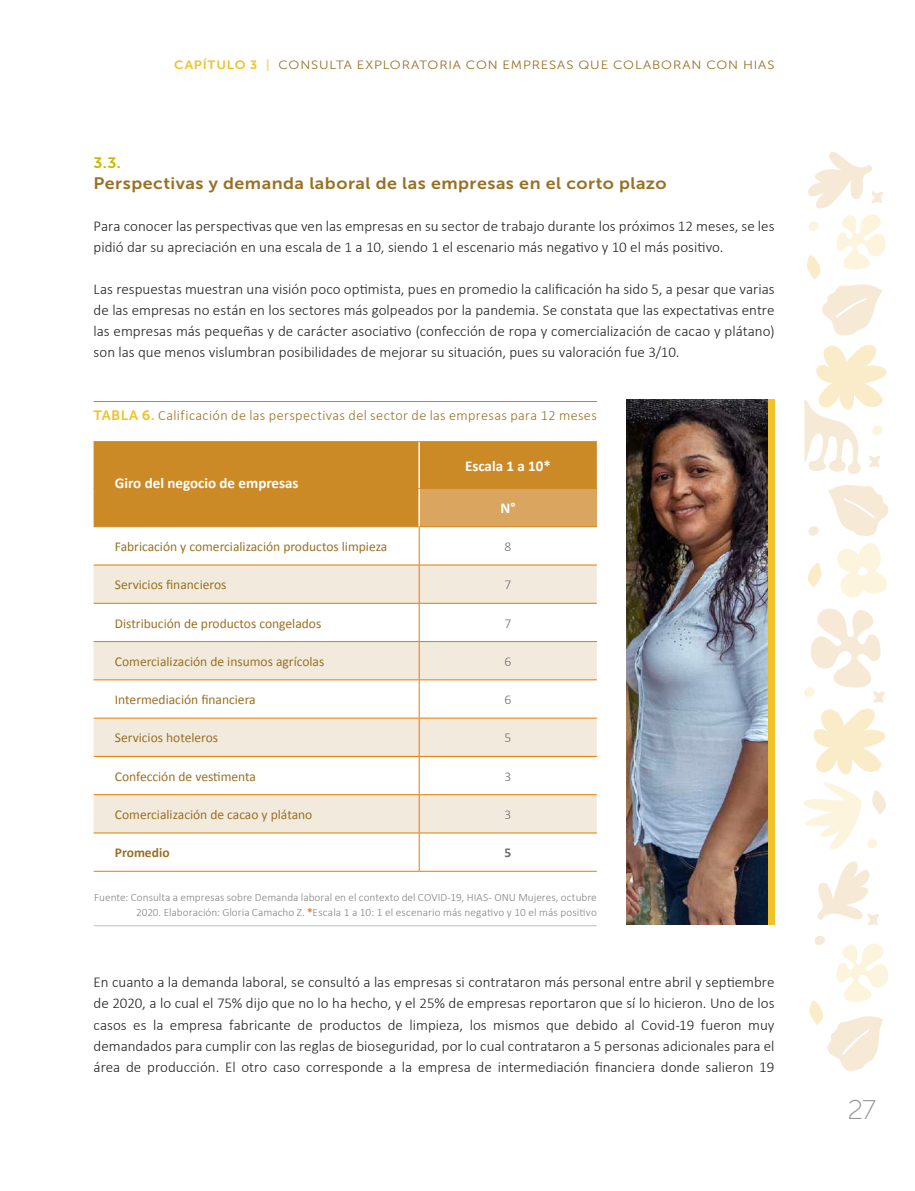
<style>
.page{position:relative;width:915px;height:1191px;background:#fff}
.page>*{position:absolute;margin:0;border:0;box-sizing:border-box;transform-origin:0 0}
.t1{font:27px "Museo Sans 100";color:#939598;scale:1.05 1}
.t2{font:16.5px "Museo Sans 700";letter-spacing:.025em;color:#997023;scale:1.08 1}
.t3{font:300 15px/21px "Calibri";color:#231f20;text-align:justify}
.t4{font:700 15px "Calibri";color:#fff}
.t5{font:15px "Museo Sans 700";color:#cab700;scale:1.05 1}
.t6{font:300 14.25px "Calibri";letter-spacing:.025em;color:#997023}
.t7{font:13.5px "Calibri";color:#997023}
.t8{font:300 13.5px "Calibri";color:#6c6d70}
.t9{font:700 13.5px "Calibri";color:#997023}
.t10{font:700 13.5px "Calibri";color:#6c6d70}
.t11{font:12px "Museo Sans 300";letter-spacing:.065em;color:#997023;scale:1.1 1}
.t12{font:300 11.25px/15px "Calibri";letter-spacing:.005em;color:#808285;text-align:right}
.s1{font-family:"Museo Sans 700";color:#f1c128}
.s2{font-family:"Museo Sans 900";color:#f7dc96}
.s3{font-family:"Museo Sans 700";font-weight:400;font-size:13.5px;color:#f1c128}
.s4{font-weight:700;color:#e87a00}
</style>
<div class="page">
<svg style="left:808px;top:563px;width:13px;height:24px"></svg>
<svg style="left:837px;top:543px;width:50px;height:55px"></svg>
<svg style="left:807px;top:214px;width:78px;height:122px"></svg>
<svg style="left:828px;top:485px;width:60px;height:51px"></svg>
<svg style="left:803px;top:782px;width:82px;height:68px"></svg>
<svg style="left:809px;top:936px;width:79px;height:135px"></svg>
<svg style="left:808px;top:526px;width:10px;height:10px"></svg>
<svg style="left:817px;top:861px;width:61px;height:64px"></svg>
<svg style="left:804px;top:608px;width:81px;height:167px"></svg>
<svg style="left:804px;top:345px;width:82px;height:129px"></svg>
<svg style="left:808px;top:152px;width:74px;height:56px"></svg>
<hr style="left:94px;top:925px;width:502px;height:1px;background:#bcbdc0">
<hr style="left:94px;top:401px;width:502px;height:1px;background:#e87a00">
<img style="left:626px;top:399px;width:141px;height:525px">
<div style="left:767px;top:399px;width:7px;height:525px;background:#f1c128"></div>
<div style="left:94px;top:442px;width:502px;height:84px;background:#cc8a27"></div>
<div style="left:419px;top:488px;width:177px;height:39px;background:#daa65f"></div>
<svg style="left:94px;top:565px;width:502px;height:267px;fill:#f2ebdd"></svg>
<hr style="left:94px;top:441px;width:325px;height:1px;background:#cc8a27">
<hr style="left:94px;top:488px;width:325px;height:1px;background:#cc8a27">
<hr style="left:94px;top:526px;width:325px;height:1px;background:#cc8a27">
<hr style="left:419px;top:441px;width:177px;height:1px;background:#cc8a27">
<hr style="left:419px;top:488px;width:177px;height:1px;background:#cc8a27">
<hr style="left:419px;top:526px;width:177px;height:1px;background:#cc8a27">
<hr style="left:418px;top:442px;width:2px;height:46px;background:#fff">
<hr style="left:418px;top:489px;width:2px;height:37px;background:#fff">
<hr style="left:418px;top:527px;width:1px;height:37px;background:#e87a00">
<hr style="left:94px;top:564px;width:325px;height:1px;background:#e87a00">
<hr style="left:419px;top:564px;width:177px;height:1px;background:#e87a00">
<hr style="left:418px;top:565px;width:1px;height:38px;background:#e87a00">
<hr style="left:94px;top:603px;width:325px;height:1px;background:#e87a00">
<hr style="left:419px;top:603px;width:177px;height:1px;background:#e87a00">
<hr style="left:418px;top:603px;width:1px;height:38px;background:#e87a00">
<hr style="left:94px;top:641px;width:325px;height:1px;background:#e87a00">
<hr style="left:419px;top:641px;width:177px;height:1px;background:#e87a00">
<hr style="left:418px;top:642px;width:1px;height:37px;background:#e87a00">
<hr style="left:94px;top:679px;width:325px;height:1px;background:#e87a00">
<hr style="left:419px;top:679px;width:177px;height:1px;background:#e87a00">
<hr style="left:418px;top:680px;width:1px;height:37px;background:#e87a00">
<hr style="left:94px;top:717px;width:325px;height:1px;background:#e87a00">
<hr style="left:419px;top:717px;width:177px;height:1px;background:#e87a00">
<hr style="left:418px;top:718px;width:1px;height:38px;background:#e87a00">
<hr style="left:94px;top:756px;width:325px;height:1px;background:#e87a00">
<hr style="left:419px;top:756px;width:177px;height:1px;background:#e87a00">
<hr style="left:418px;top:757px;width:1px;height:37px;background:#e87a00">
<hr style="left:94px;top:794px;width:325px;height:1px;background:#e87a00">
<hr style="left:419px;top:794px;width:177px;height:1px;background:#e87a00">
<hr style="left:418px;top:795px;width:1px;height:37px;background:#e87a00">
<hr style="left:94px;top:832px;width:325px;height:1px;background:#e87a00">
<hr style="left:419px;top:832px;width:177px;height:1px;background:#e87a00">
<hr style="left:418px;top:833px;width:1px;height:38px;background:#e87a00">
<hr style="left:94px;top:871px;width:325px;height:1px;background:#e87a00">
<hr style="left:419px;top:871px;width:177px;height:1px;background:#e87a00">
<p class="t11" style="left:174px;top:58px;width:547px"><span class="s1">CAPÍTULO 3</span> <span class="s2">|</span> CONSULTA EXPLORATORIA CON EMPRESAS QUE COLABORAN CON HIAS</p>
<p class="t5" style="left:94px;top:155px;width:28px">3.3.</p>
<p class="t2" style="left:94px;top:174px;width:532px">Perspectivas y demanda laboral de las empresas en el corto plazo</p>
<p class="t3" style="left:94px;top:215px;width:682px">Para conocer las perspectivas que ven las empresas en su sector de trabajo durante los próximos 12 meses, se les pidió dar su apreciación en una escala de 1 a 10, siendo 1 el escenario más negativo y 10 el más positivo.</p>
<p class="t3" style="left:94px;top:278px;width:682px">Las respuestas muestran una visión poco optimista, pues en promedio la calificación ha sido 5, a pesar que varias de las empresas no están en los sectores más golpeados por la pandemia. Se constata que las expectativas entre las empresas más pequeñas y de carácter asociativo (confección de ropa y comercialización de cacao y plátano) son las que menos vislumbran posibilidades de mejorar su situación, pues su valoración fue 3/10.</p>
<p class="t6" style="left:94px;top:407px;width:504px"><span class="s3">TABLA 6.</span> Calificación de las perspectivas del sector de las empresas para 12 meses</p>
<p class="t4" style="left:115px;top:473px;width:185px">Giro del negocio de empresas</p>
<p class="t4" style="left:465px;top:456px;width:87px">Escala 1 a 10*</p>
<p class="t4" style="left:500px;top:498px;width:17px">N°</p>
<p class="t7" style="left:115px;top:538px;width:274px">Fabricación y comercialización productos limpieza</p>
<p class="t8" style="left:504px;top:538px;width:8px">8</p>
<p class="t7" style="left:115px;top:576px;width:113px">Servicios financieros</p>
<p class="t8" style="left:504px;top:576px;width:8px">7</p>
<p class="t7" style="left:115px;top:614px;width:208px">Distribución de productos congelados</p>
<p class="t8" style="left:504px;top:614px;width:8px">7</p>
<p class="t7" style="left:115px;top:653px;width:211px">Comercialización de insumos agrícolas</p>
<p class="t8" style="left:504px;top:653px;width:8px">6</p>
<p class="t7" style="left:115px;top:691px;width:142px">Intermediación financiera</p>
<p class="t8" style="left:504px;top:691px;width:8px">6</p>
<p class="t7" style="left:115px;top:729px;width:105px">Servicios hoteleros</p>
<p class="t8" style="left:504px;top:729px;width:8px">5</p>
<p class="t7" style="left:115px;top:767px;width:143px">Confección de vestimenta</p>
<p class="t8" style="left:504px;top:767px;width:8px">3</p>
<p class="t7" style="left:115px;top:806px;width:199px">Comercialización de cacao y plátano</p>
<p class="t8" style="left:504px;top:806px;width:8px">3</p>
<p class="t9" style="left:115px;top:844px;width:56px">Promedio</p>
<p class="t10" style="left:504px;top:844px;width:8px">5</p>
<p class="t12" style="left:94px;top:889px;width:504px">Fuente: Consulta a empresas sobre Demanda laboral en el contexto del COVID-19, HIAS- ONU Mujeres, octubre<br>2020. Elaboración: Gloria Camacho Z. <span class="s4">*</span>Escala 1 a 10: 1 el escenario más negativo y 10 el más positivo</p>
<p class="t3" style="left:94px;top:971px;width:682px">En cuanto a la demanda laboral, se consultó a las empresas si contrataron más personal entre abril y septiembre de 2020, a lo cual el 75% dijo que no lo ha hecho, y el 25% de empresas reportaron que sí lo hicieron. Uno de los casos es la empresa fabricante de productos de limpieza, los mismos que debido al Covid-19 fueron muy demandados para cumplir con las reglas de bioseguridad, por lo cual contrataron a 5 personas adicionales para el área de producción. El otro caso corresponde a la empresa de intermediación financiera donde salieron 19</p>
<h1 class="t1" style="left:847px;top:1095px;width:29px">27</h1>
</div>
